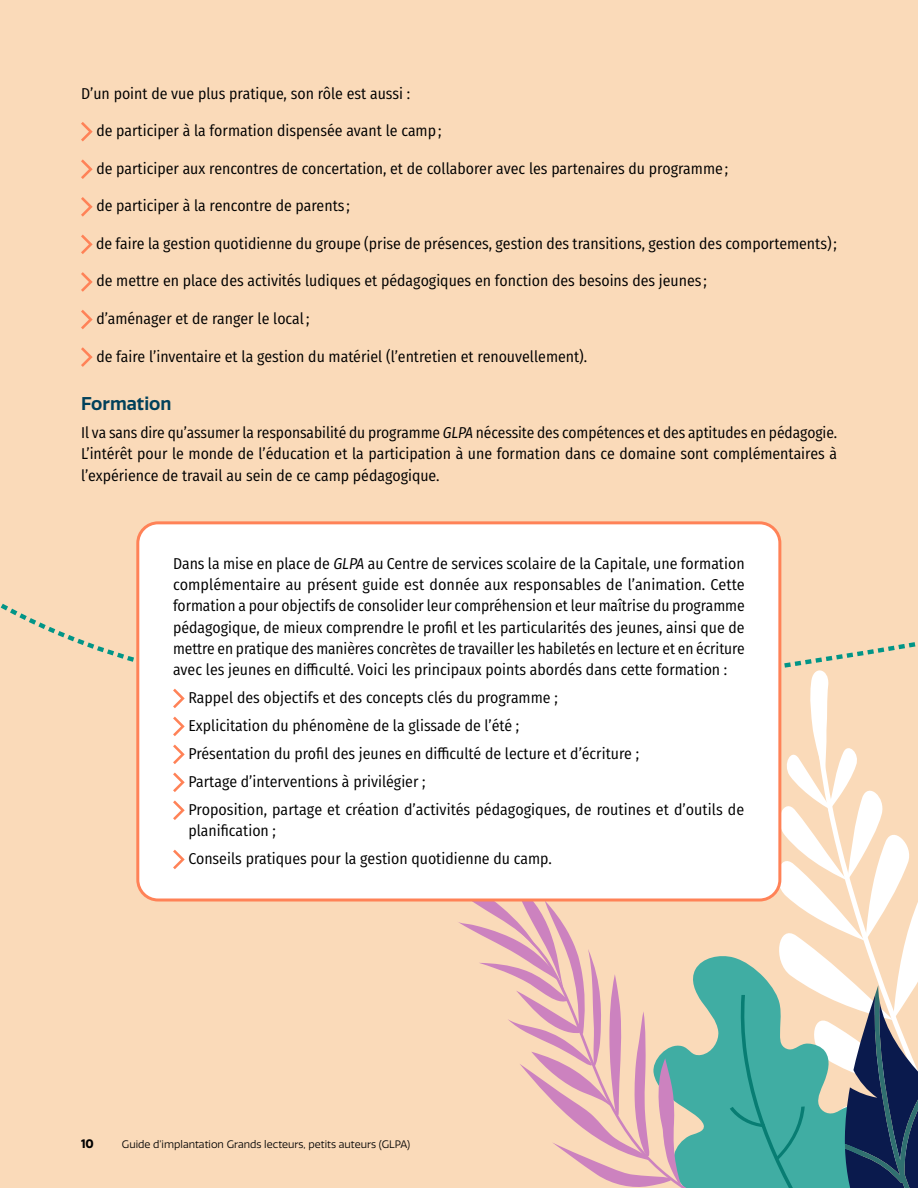
<style>
.page{position:relative;width:918px;height:1188px;background:#fadab9}
.page>*{position:absolute;margin:0;border:0;box-sizing:border-box;transform-origin:0 0}
.t1{font:600 18px "Quatro";color:#01415b}
.Li-N1{font:15.75px/21.1px "Fira Sans Condensed";color:#000;text-align:justify}
.t2{font:700 12px "Quatro";color:#000}
.t3{font:10.5px "Quatro";color:#000}
.s1{font-style:italic}
</style>
<div class="page">
<svg style="left:744px;top:1048px;width:174px;height:140px;background:#3e7f87"></svg>
<svg style="left:682px;top:1048px;width:62px;height:140px;background:#4cafa4"></svg>
<svg style="left:520px;top:1048px;width:162px;height:140px"></svg>
<svg style="left:0;top:525px;width:918px;height:523px"></svg>
<svg style="left:81px;top:122px;width:12px;height:19px"></svg>
<svg style="left:81px;top:159px;width:12px;height:20px"></svg>
<svg style="left:81px;top:197px;width:12px;height:20px"></svg>
<svg style="left:81px;top:235px;width:12px;height:19px"></svg>
<svg style="left:81px;top:272px;width:12px;height:20px"></svg>
<svg style="left:81px;top:310px;width:12px;height:19px"></svg>
<svg style="left:81px;top:347px;width:12px;height:20px"></svg>
<div style="left:138px;top:523px;width:642px;height:377px;background:#fff;border-radius:20px"></div>
<svg style="left:173px;top:689px;width:12px;height:19px"></svg>
<svg style="left:173px;top:717px;width:12px;height:19px"></svg>
<svg style="left:173px;top:745px;width:12px;height:19px"></svg>
<svg style="left:173px;top:773px;width:12px;height:19px"></svg>
<svg style="left:173px;top:800px;width:12px;height:20px"></svg>
<svg style="left:173px;top:850px;width:12px;height:19px"></svg>
<div style="left:136px;top:521px;width:645px;height:381px;border:3px solid #ff8257;border-radius:20px"></div>
<p class="Li-N1" style="left:81px;top:82px;width:331px">D’un point de vue plus pratique, son rôle est aussi :</p>
<p class="Li-N1" style="left:96px;top:120px;width:347px">de participer à la formation dispensée avant le camp;</p>
<p class="Li-N1" style="left:96px;top:157px;width:633px">de participer aux rencontres de concertation, et de collaborer avec les partenaires du programme ;</p>
<p class="Li-N1" style="left:96px;top:195px;width:255px">de participer à la rencontre de parents ;</p>
<p class="Li-N1" style="left:96px;top:232px;width:742px">de faire la gestion quotidienne du groupe (prise de présences, gestion des transitions, gestion des comportements);</p>
<p class="Li-N1" style="left:96px;top:270px;width:612px">de mettre en place des activités ludiques et pédagogiques en fonction des besoins des jeunes ;</p>
<p class="Li-N1" style="left:96px;top:308px;width:215px">d’aménager et de ranger le local;</p>
<p class="Li-N1" style="left:96px;top:345px;width:492px">de faire l’inventaire et la gestion du matériel (l’entretien et renouvellement).</p>
<p class="t1" style="left:81px;top:393px;width:92px">Formation</p>
<p class="Li-N1" style="left:81px;top:422px;width:758px">Il va sans dire qu’assumer la responsabilité du programme <span class="s1">GLPA</span> nécessite des compétences et des aptitudes en pédagogie.<br>L’intérêt pour le monde de l’éducation et la participation à une formation dans ce domaine sont complémentaires à l’expérience de travail au sein de ce camp pédagogique.</p>
<p class="Li-N1" style="left:173px;top:552px;width:573px">Dans la mise en place de <span class="s1">GLPA</span> au Centre de services scolaire de la Capitale, une formation complémentaire au présent guide est donnée aux responsables de l’animation. Cette formation a pour objectifs de consolider leur compréhension et leur maîtrise du programme pédagogique, de mieux comprendre le profil et les particularités des jeunes, ainsi que de mettre en pratique des manières concrètes de travailler les habiletés en lecture et en écriture avec les jeunes en difficulté. Voici les principaux points abordés dans cette formation :</p>
<p class="Li-N1" style="left:188px;top:687px;width:371px">Rappel des objectifs et des concepts clés du programme ;</p>
<p class="Li-N1" style="left:188px;top:714px;width:332px">Explicitation du phénomène de la glissade de l’été ;</p>
<p class="Li-N1" style="left:188px;top:742px;width:452px">Présentation du profil des jeunes en difficulté de lecture et d’écriture ;</p>
<p class="Li-N1" style="left:188px;top:770px;width:239px">Partage d’interventions à privilégier ;</p>
<p class="Li-N1" style="left:188px;top:798px;width:557px">Proposition, partage et création d’activités pédagogiques, de routines et d’outils de planification ;</p>
<p class="Li-N1" style="left:188px;top:848px;width:365px">Conseils pratiques pour la gestion quotidienne du camp.</p>
<p class="t2" style="left:81px;top:1136px;width:14px">10</p>
<p class="t3" style="left:122px;top:1138px;width:290px">Guide d’implantation Grands lecteurs, petits auteurs (GLPA)</p>
</div>
